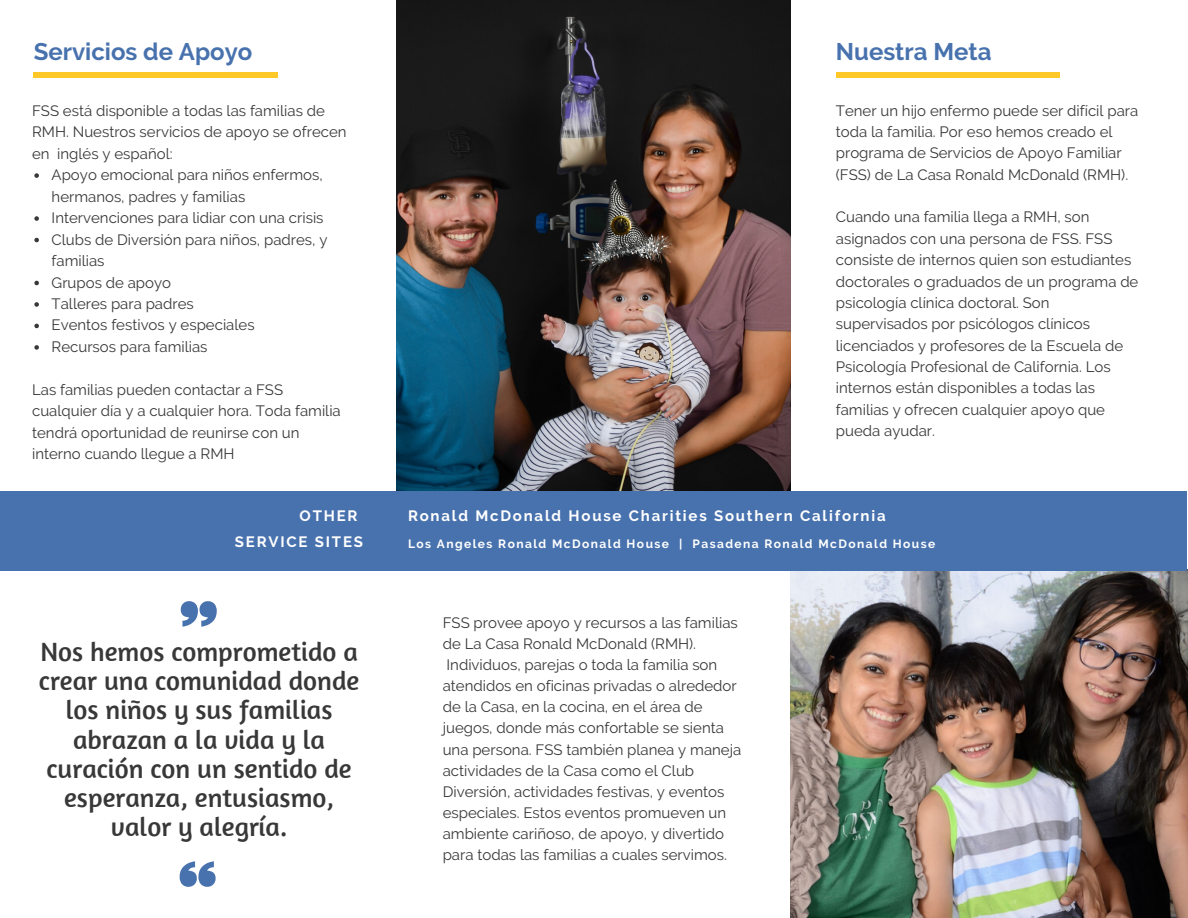
<style>
.page{position:relative;width:1188px;height:918px;background:#fff}
.page>*{position:absolute;margin:0;border:0;box-sizing:border-box;transform-origin:0 0}
.t1{font:27px/29.2px "Amaranth";color:#383838;text-align:center}
.t2{font:700 24px "Raleway";color:#4872ae}
.t3{font:15px/21.3px "Raleway";color:#383838}
.t4{font:700 15px/25.8px "Raleway";letter-spacing:.12em;color:#fff}
.t5{font:700 12px "Raleway";letter-spacing:.12em;color:#fff}
</style>
<div class="page">
<img style="left:396px;top:0;width:395px;height:492px">
<img style="left:790px;top:570px;width:398px;height:348px">
<div style="left:0;top:492px;width:1187px;height:78px;background:#4872ae"></div>
<svg style="left:181px;top:601px;width:36px;height:26px"></svg>
<svg style="left:180px;top:861px;width:36px;height:26px"></svg>
<div style="left:836px;top:72px;width:224px;height:6px;background:#ffc829"></div>
<svg style="left:34px;top:173px;width:5px;height:5px"></svg>
<svg style="left:34px;top:216px;width:5px;height:5px"></svg>
<svg style="left:34px;top:238px;width:5px;height:4px"></svg>
<svg style="left:34px;top:281px;width:5px;height:4px"></svg>
<svg style="left:34px;top:302px;width:5px;height:5px"></svg>
<svg style="left:34px;top:324px;width:5px;height:4px"></svg>
<svg style="left:34px;top:345px;width:5px;height:5px"></svg>
<div style="left:34px;top:72px;width:244px;height:6px;background:#ffc829"></div>
<h2 class="t2" style="left:34px;top:37px;width:220px">Servicios de Apoyo</h2>
<p class="t3" style="left:32px;top:100px;width:316px">FSS está disponible a todas las familias de<br>RMH. Nuestros servicios de apoyo se ofrecen en inglés y español:</p>
<p class="t3" style="left:52px;top:164px;width:277px">Apoyo emocional para niños enfermos, hermanos, padres y familias<br>Intervenciones para lidiar con una crisis<br>Clubs de Diversión para niños, padres, y familias<br>Grupos de apoyo<br>Talleres para padres<br>Eventos festivos y especiales<br>Recursos para familias</p>
<p class="t3" style="left:32px;top:379px;width:310px">Las familias pueden contactar a FSS cualquier día y a cualquier hora. Toda familia tendrá oportunidad de reunirse con un interno cuando llegue a RMH</p>
<h2 class="t2" style="left:836px;top:37px;width:157px">Nuestra Meta</h2>
<p class="t3" style="left:836px;top:100px;width:304px">Tener un hijo enfermo puede ser difícil para toda la familia. Por eso hemos creado el programa de Servicios de Apoyo Familiar (FSS) de La Casa Ronald McDonald (RMH).</p>
<p class="t3" style="left:836px;top:207px;width:304px">Cuando una familia llega a RMH, son asignados con una persona de FSS. FSS consiste de internos quien son estudiantes doctorales o graduados de un programa de psicología clínica doctoral. Son supervisados por psicólogos clínicos licenciados y profesores de la Escuela de Psicología Profesional de California. Los internos están disponibles a todas las familias y ofrecen cualquier apoyo que pueda ayudar.</p>
<p class="t4" style="left:235px;top:502px;width:130px;text-indent:65px">OTHER<br>SERVICE SITES</p>
<p class="t4" style="left:408px;top:502px;width:479px">Ronald McDonald House Charities Southern California</p>
<p class="t5" style="left:408px;top:536px;width:529px">Los Angeles Ronald McDonald House | Pasadena Ronald McDonald House</p>
<h1 class="t1" style="left:39px;top:636px;width:322px">Nos hemos comprometido a crear una comunidad donde los niños y sus familias abrazan a la vida y la curación con un sentido de esperanza, entusiasmo, valor y alegría.</h1>
<p class="t3" style="left:443px;top:612px;width:300px">FSS provee apoyo y recursos a las familias de La Casa Ronald McDonald (RMH).<br>Individuos, parejas o toda la familia son atendidos en oficinas privadas o alrededor de la Casa, en la cocina, en el área de juegos, donde más confortable se sienta una persona. FSS también planea y maneja actividades de la Casa como el Club Diversión, actividades festivas, y eventos especiales. Estos eventos promueven un ambiente cariñoso, de apoyo, y divertido para todas las familias a cuales servimos.</p>
</div>
